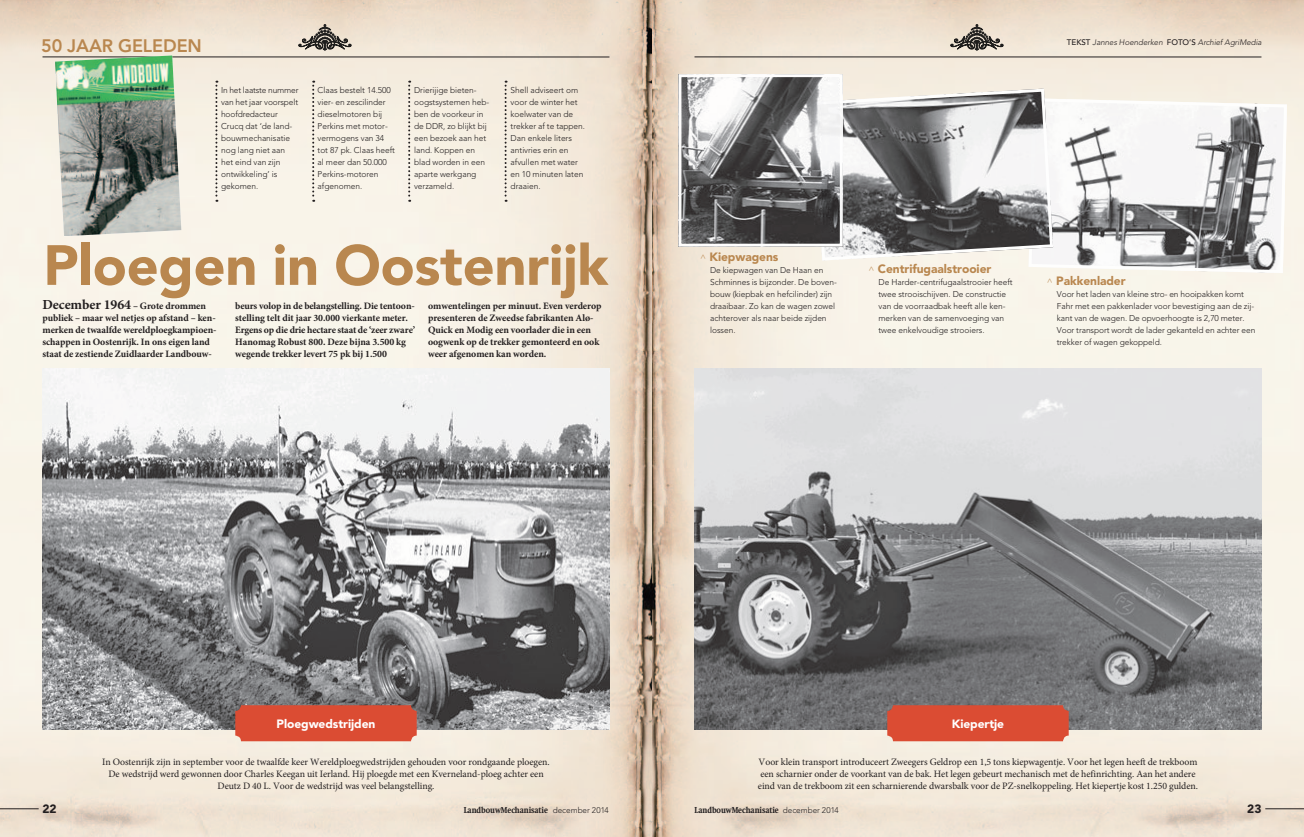
<style>
.page{position:relative;width:1304px;height:837px;background:#fff}
.page>*{position:absolute;margin:0;border:0;box-sizing:border-box;transform-origin:0 0}
.t1{font:900 56px "Avenir LT Std";letter-spacing:-.005em;color:#b9874f}
.t2{font:800 18px "Avenir LT Std";letter-spacing:-.005em;color:#b9874f}
.t3{font:900 12px "Avenir LT Std";letter-spacing:-.005em;color:#b9874f}
.t4{font:900 12px "Avenir LT Std";letter-spacing:-.005em;color:#fff}
.t5{font:900 12px "Avenir LT Std";color:#231f20}
.t6{font:9.8px/12px "Minion Pro";letter-spacing:-.005em;color:#231f20}
.t7{font:700 9.8px/12px "Minion Pro";letter-spacing:-.005em;color:#231f20}
.t8{font:300 8.4px/12px "Avenir LT Std";letter-spacing:-.005em;color:#231f20}
.t9{font:800 8.4px "Swift";letter-spacing:-.005em;color:#231f20;scale:.83 1}
.t10{font:italic 300 8px "Avenir LT Std";letter-spacing:-.005em;color:#231f20}
.s1{font-size:13.8px}
.s2{font-weight:500;font-style:normal}
.s3{font-weight:300;font-size:9px}
.s4{font-family:"Avenir LT Std";font-weight:300;font-size:8.2px}
</style>
<div class="page">
<img style="left:0;top:0;width:1304px;height:836px">
<svg style="left:298px;top:24px;width:54px;height:32px;background:#b2a99e"></svg>
<svg style="left:950px;top:24px;width:54px;height:32px;background:#b2a99e"></svg>
<hr style="left:43px;top:57px;width:566px;height:1px;background:#231f20">
<hr style="left:0;top:808px;width:39px;height:1px;background:#231f20">
<hr style="left:694px;top:57px;width:567px;height:1px;background:#231f20">
<hr style="left:1265px;top:808px;width:39px;height:1px;background:#231f20">
<svg style="left:1028px;top:97px;width:260px;height:177px"></svg>
<svg style="left:812px;top:87px;width:473px;height:184px"></svg>
<svg style="left:215px;top:81px;width:2px;height:121px"></svg>
<svg style="left:312px;top:81px;width:2px;height:121px"></svg>
<svg style="left:408px;top:81px;width:2px;height:121px"></svg>
<svg style="left:505px;top:81px;width:2px;height:121px"></svg>
<img style="left:682px;top:78px;width:157px;height:164px">
<div style="left:678px;top:74px;width:165px;height:172px;border:3px solid #fff"></div>
<img style="left:55px;top:55px;width:126px;height:181px">
<img style="left:43px;top:369px;width:566px;height:360px">
<div style="left:235px;top:705px;width:182px;height:36px;background:#db4c33;border-radius:6px"></div>
<img style="left:694px;top:369px;width:567px;height:360px">
<div style="left:887px;top:705px;width:182px;height:36px;background:#db4c33;border-radius:6px"></div>
<h2 class="t2" style="left:41px;top:36px;width:162px">50 JAAR GELEDEN</h2>
<p class="t8" style="left:221px;top:84px;width:79px">In het laatste nummer van het jaar voorspelt hoofdredacteur<br>Crucq dat ‘de land&shy;bouwmechanisatie nog lang niet aan het eind van zijn ontwikkeling’ is gekomen.</p>
<p class="t8" style="left:318px;top:84px;width:79px">Claas bestelt 14.500 vier- en zescilinder dieselmotoren bij<br>Perkins met motor&shy;vermogens van 34 tot 87 pk. Claas heeft al meer dan 50.000<br>Perkins-motoren afgenomen.</p>
<p class="t8" style="left:414px;top:84px;width:77px">Drierijige bieten&shy;oogstsystemen heb&shy;ben de voorkeur in de DDR, zo blijkt bij een bezoek aan het land. Koppen en blad worden in een aparte werkgang verzameld.</p>
<p class="t8" style="left:511px;top:84px;width:76px">Shell adviseert om voor de winter het koelwater van de trekker af te tappen.<br>Dan enkele liters antivries erin en afvullen met water en 10 minuten laten draaien.</p>
<h1 class="t1" style="left:43px;top:231px;width:567px">Ploegen in Oostenrijk</h1>
<p class="t7" style="left:43px;top:299px;width:176px"><span class="s1">December 1964</span> – Grote drommen publiek – maar wel netjes op afstand – ken&shy;merken de twaalfde wereldploegkampioen&shy;schappen in Oostenrijk. In ons eigen land staat de zestiende Zuidlaarder Landbouw-</p>
<p class="t7" style="left:235px;top:299px;width:182px">beurs volop in de belangstelling. Die tentoon&shy;stelling telt dit jaar 30.000 vierkante meter.<br>Ergens op die drie hectare staat de ‘zeer zware’ Hanomag Robust 800. Deze bijna 3.500 kg wegende trekker levert 75 pk bij 1.500</p>
<p class="t7" style="left:428px;top:299px;width:175px">omwentelingen per minuut. Even verderop presenteren de Zweedse fabrikanten Alø-Quick en Modig een voorlader die in een oogwenk op de trekker gemonteerd en ook weer afgenomen kan worden.</p>
<p class="t10" style="left:1067px;top:37px;width:196px"><span class="s2">TEKST</span> Jannes Hoenderken <span class="s2">FOTO’S</span> Archief AgriMedia</p>
<h3 class="t3" style="left:700px;top:249px;width:80px"><span class="s3">^</span> Kiepwagens</h3>
<p class="t8" style="left:710px;top:264px;width:128px">De kiepwagen van De Haan en<br>Schminnes is bijzonder. De boven&shy;bouw (kiepbak en hefcilinder) zijn draaibaar. Zo kan de wagen zowel achterover als naar beide zijden lossen.</p>
<h3 class="t3" style="left:869px;top:261px;width:124px"><span class="s3">^</span> Centrifugaalstrooier</h3>
<p class="t8" style="left:879px;top:276px;width:136px">De Harder-centrifugaalstrooier heeft twee strooischijven. De constructie van de voorraadbak heeft alle ken&shy;merken van de samenvoeging van twee enkelvoudige strooiers.</p>
<h3 class="t3" style="left:1047px;top:273px;width:80px"><span class="s3">^</span> Pakkenlader</h3>
<p class="t8" style="left:1057px;top:288px;width:200px">Voor het laden van kleine stro- en hooipakken komt Fahr met een pakkenlader voor bevestiging aan de zij&shy;kant van de wagen. De opvoerhoogte is 2,70 meter.<br>Voor transport wordt de lader gekanteld en achter een trekker of wagen gekoppeld.</p>
<h3 class="t4" style="left:277px;top:716px;width:100px">Ploegwedstrijden</h3>
<p class="t6" style="left:102px;top:756px;width:449px;text-align:center">In Oostenrijk zijn in september voor de twaalfde keer Wereldploegwedstrijden gehouden voor rondgaande ploegen.<br>De wedstrijd werd gewonnen door Charles Keegan uit Ierland. Hij ploegde met een Kverneland-ploeg achter een<br>Deutz D 40 L. Voor de wedstrijd was veel belangstelling.</p>
<h3 class="t4" style="left:952px;top:716px;width:54px">Kiepertje</h3>
<p class="t6" style="left:758px;top:755px;width:442px">Voor klein transport introduceert Zweegers Geldrop een 1,5 tons kiepwagentje. Voor het legen heeft de trekboom een scharnier onder de voorkant van de bak. Het legen gebeurt mechanisch met de hefinrichting. Aan het andere eind van de trekboom zit een scharnierende dwarsbalk voor de PZ-snelkoppeling. Het kiepertje kost 1.250 gulden.</p>
<h3 class="t5" style="left:43px;top:801px;width:16px">22</h3>
<p class="t9" style="left:464px;top:805px;width:176px">LandbouwMechanisatie <span class="s4">december 2014</span></p>
<p class="t9" style="left:694px;top:805px;width:175px">LandbouwMechanisatie <span class="s4">december 2014</span></p>
<h3 class="t5" style="left:1247px;top:801px;width:16px">23</h3>
</div>
